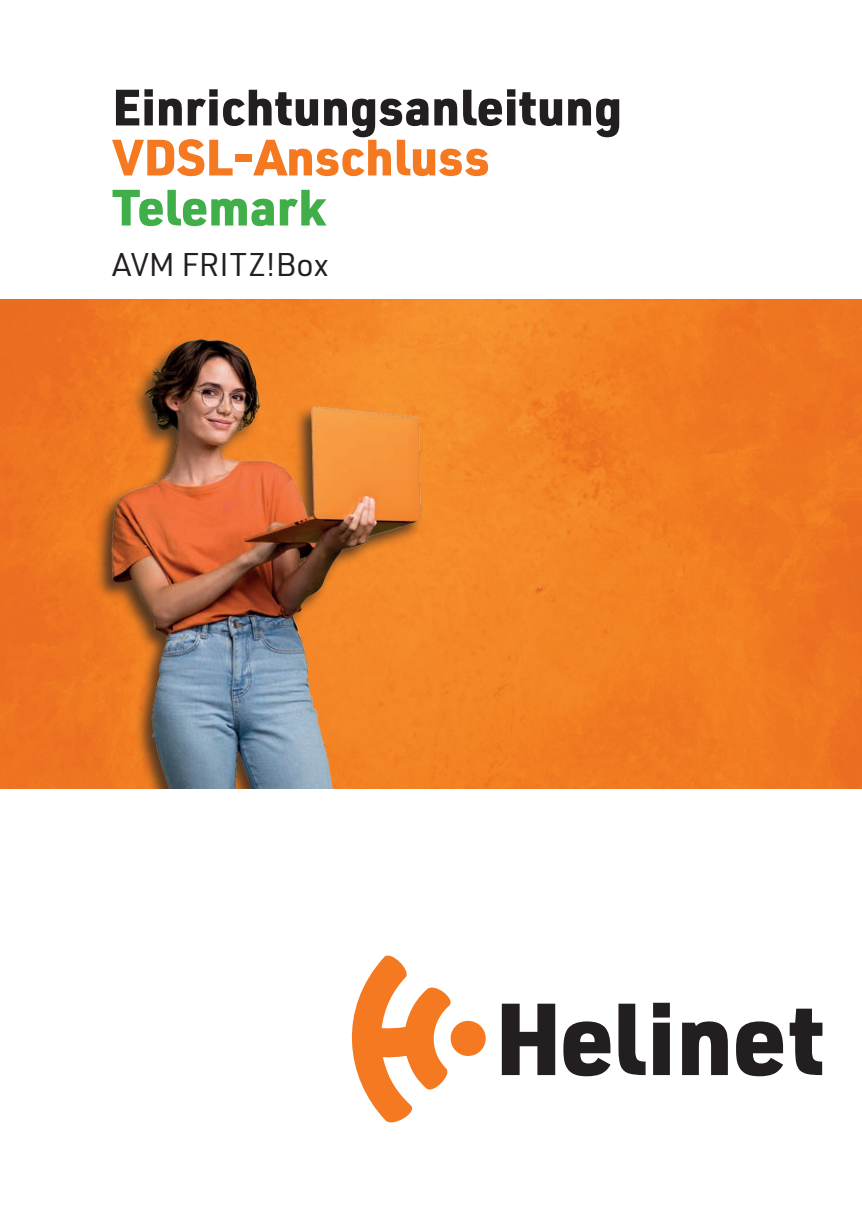
<style>
.page{position:relative;width:862px;height:1214px;background:#fff}
.page>*{position:absolute;margin:0;border:0;box-sizing:border-box;transform-origin:0 0}
.t1{font:900 100px "URWDIN";letter-spacing:-.01em;color:#231f20}
.t2{font:900 50px "URWDIN";color:#231f20}
.t3{font:900 50px "URWDIN";color:#f47921}
.t4{font:900 50px "URWDIN";color:#40ae49}
.t5{font:32px "URWDIN";color:#231f20}
</style>
<div class="page">
<img style="left:0;top:299px;width:862px;height:489px">
<svg style="left:351px;top:955px;width:105px;height:168px"></svg>
<div style="left:450px;top:1020px;width:36px;height:35px;background:#f47921;border-radius:50%"></div>
<img style="left:79px;top:306px;width:397px;height:482px">
<p class="t2" style="left:112px;top:73px;width:511px">Einrichtungsanleitung</p>
<p class="t3" style="left:112px;top:123px;width:379px">VDSL-Anschluss</p>
<p class="t4" style="left:112px;top:173px;width:215px">Telemark</p>
<p class="t5" style="left:112px;top:243px;width:218px">AVM FRITZ!Box</p>
<h1 class="t1" style="left:495px;top:969px;width:331px">Helinet</h1>
</div>
